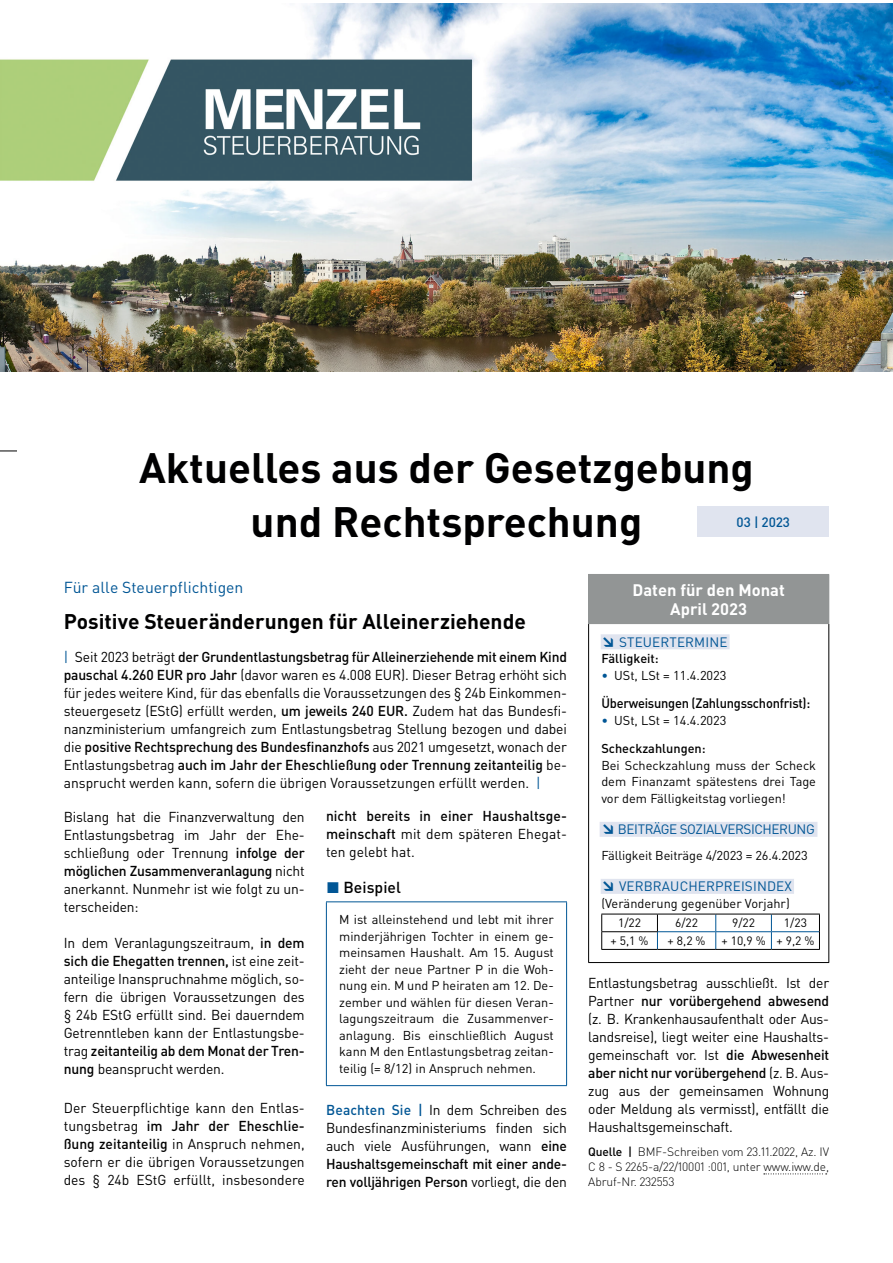
<style>
.page{position:relative;width:893px;height:1263px;background:#fff}
.page>*{position:absolute;margin:0;border:0;box-sizing:border-box;transform-origin:0 0}
.t1{font:700 42px/54px "DIN Pro";color:#000001;text-align:center}
.t2{font:700 21px "DIN Pro";letter-spacing:-.005em;color:#000001}
.t3{font:700 16.5px/19.5px "DIN Pro";color:#fff;text-align:center}
.t4{font:15.75px "DIN Pro";color:#015695}
.t5{font:500 15.75px "DIN Pro";letter-spacing:.005em;color:#000001}
.t6{font:14.25px/18px "DIN Pro";letter-spacing:-.01em;color:#000001;text-align:justify}
.t7{font:500 14.25px/18px "DIN Pro";letter-spacing:.005em;color:#000001;text-align:justify}
.t8{font:13.5px "DIN Pro";letter-spacing:.01em;color:#015695}
.t9{font:500 13.5px "DIN Pro";letter-spacing:-.015em;color:#000001;scale:.95 1}
.t10{font:13.5px "DIN Pro";letter-spacing:-.03em;color:#015695}
.t11{font:500 13.5px "DIN Pro";color:#015695}
.t12{font:12.75px/16.5px "DIN Pro";color:#000001;text-align:justify}
.t13{font:500 12.75px "DIN Pro";color:#000001}
.t14{font:300 12px/15px "DIN Pro";letter-spacing:-.01em;color:#000001;text-align:justify}
.t15{font:12px "DIN Pro";color:#000001}
.s1{color:#015695}
.s2{font-weight:500}
.s3{font-weight:400}
.s4{font-weight:500;color:#015695}
.s5{font-weight:900}
</style>
<div class="page">
<svg style="left:0;top:451px;width:17px;height:1px"></svg>
<div style="left:697px;top:506px;width:132px;height:31px;background:#e0e4ef"></div>
<div style="left:589px;top:574px;width:240px;height:50px;background:#929595"></div>
<hr style="left:588px;top:624px;width:1px;height:338px;background:#000001">
<hr style="left:828px;top:624px;width:1px;height:338px;background:#000001">
<hr style="left:588px;top:962px;width:241px;height:1px;background:#000001">
<hr style="left:588px;top:574px;width:241px;height:1px;background:#929595">
<hr style="left:588px;top:575px;width:1px;height:48px;background:#929595">
<hr style="left:588px;top:623px;width:241px;height:1px;background:#929595">
<div style="left:601px;top:634px;width:129px;height:15px;background:#e0e4ef"></div>
<div style="left:600px;top:822px;width:217px;height:15px;background:#e0e4ef"></div>
<div style="left:601px;top:879px;width:193px;height:15px;background:#e0e4ef"></div>
<hr style="left:601px;top:949px;width:56px;height:1px;background:#000001">
<hr style="left:657px;top:949px;width:59px;height:1px;background:#000001">
<hr style="left:716px;top:949px;width:55px;height:1px;background:#000001">
<hr style="left:771px;top:949px;width:49px;height:1px;background:#000001">
<svg style="left:601px;top:914px;width:219px;height:35px"></svg>
<hr style="left:601px;top:931px;width:57px;height:1px;background:#000001">
<hr style="left:326px;top:901px;width:241px;height:1px;background:#015695">
<hr style="left:326px;top:902px;width:1px;height:183px;background:#015695">
<hr style="left:566px;top:902px;width:1px;height:183px;background:#015695">
<hr style="left:326px;top:1085px;width:241px;height:1px;background:#015695">
<svg style="left:764px;top:1173px;width:63px;height:1px"></svg>
<img style="left:0;top:3px;width:893px;height:368px">
<h1 class="t1" style="left:139px;top:439px;width:616px">Aktuelles aus der Gesetzgebung und Rechtsprechung</h1>
<p class="t11" style="left:737px;top:513px;width:55px">03 | 2023</p>
<p class="t4" style="left:64px;top:577px;width:181px">Für alle Steuerpflichtigen</p>
<h2 class="t2" style="left:64px;top:607px;width:464px">Positive Steueränderungen für Alleinerziehende</h2>
<p class="t6" style="left:64px;top:648px;width:505px"><span class="s1">|</span> Seit 2023 beträgt <span class="s2">der Grundentlastungsbetrag für Alleinerziehende mit einem Kind pauschal 4.260 EUR pro Jahr</span> (davor waren es 4.008 EUR). Dieser Betrag erhöht sich für jedes weitere Kind, für das ebenfalls die Voraussetzungen des § 24b Einkommen&shy;steuergesetz (EStG) erfüllt werden, <span class="s2">um jeweils 240 EUR.</span> Zudem hat das Bundesfi&shy;nanzministerium umfangreich zum Entlastungsbetrag Stellung bezogen und dabei die <span class="s2">positive Rechtsprechung des Bundesfinanzhofs</span> aus 2021 umgesetzt, wonach der Entlastungsbetrag <span class="s2">auch im Jahr der Eheschließung oder Trennung zeitanteilig</span> be&shy;ansprucht werden kann, sofern die übrigen Voraussetzungen erfüllt werden. <span class="s1">|</span></p>
<p class="t6" style="left:64px;top:807px;width:242px">Bislang hat die Finanzverwaltung den Entlastungsbetrag im Jahr der Ehe&shy;schließung oder Trennung <span class="s2">infolge der möglichen Zusammenveranlagung</span> nicht anerkannt. Nunmehr ist wie folgt zu un&shy;terscheiden:</p>
<p class="t6" style="left:64px;top:933px;width:242px">In dem Veranlagungszeitraum, <span class="s2">in dem sich die Ehegatten trennen,</span> ist eine zeit&shy;anteilige Inanspruchnahme möglich, so&shy;fern die übrigen Voraussetzungen des § 24b EStG erfüllt sind. Bei dauerndem Getrenntleben kann der Entlastungsbe&shy;trag <span class="s2">zeitanteilig ab dem Monat der Tren&shy;nung</span> beansprucht werden.</p>
<p class="t6" style="left:64px;top:1098px;width:242px">Der Steuerpflichtige kann den Entlas&shy;tungsbetrag <span class="s2">im Jahr der Eheschlie&shy;ßung zeitanteilig</span> in Anspruch nehmen, sofern er die übrigen Voraussetzungen des § 24b EStG erfüllt, insbesondere</p>
<p class="t7" style="left:326px;top:806px;width:242px">nicht bereits in einer Haushaltsge&shy;meinschaft <span class="s3">mit dem späteren Ehegat&shy;ten gelebt hat.</span></p>
<p class="t5" style="left:326px;top:877px;width:76px"><span class="s1">◼</span> Beispiel</p>
<p class="t12" style="left:339px;top:911px;width:216px">M ist alleinstehend und lebt mit ihrer minderjährigen Tochter in einem ge&shy;meinsamen Haushalt. Am 15. August zieht der neue Partner P in die Woh&shy;nung ein. M und P heiraten am 12. De&shy;zember und wählen für diesen Veran&shy;lagungszeitraum die Zusammenver&shy;anlagung. Bis einschließlich August kann M den Entlastungsbetrag zeitan&shy;teilig (= 8/12) in Anspruch nehmen.</p>
<p class="t6" style="left:326px;top:1100px;width:242px"><span class="s4">Beachten Sie |</span> In dem Schreiben des Bundesfinanzministeriums finden sich auch viele Ausführungen, wann <span class="s2">eine Haushaltsgemeinschaft mit einer ande&shy;ren volljährigen Person</span> vorliegt, die den</p>
<p class="t3" style="left:633px;top:579px;width:154px">Daten für den Monat<br>April 2023</p>
<p class="t8" style="left:601px;top:633px;width:128px"><span class="s5">↘</span> STEUERTERMINE</p>
<p class="t13" style="left:601px;top:650px;width:59px">Fälligkeit:</p>
<p class="t12" style="left:601px;top:666px;width:127px"><span class="s1">•</span> USt, LSt = 11.4.2023</p>
<p class="t9" style="left:601px;top:694px;width:221px">Überweisungen (Zahlungsschonfrist):</p>
<p class="t12" style="left:601px;top:711px;width:127px"><span class="s1">•</span> USt, LSt = 14.4.2023</p>
<p class="t13" style="left:601px;top:740px;width:106px">Scheckzahlungen:</p>
<p class="t12" style="left:601px;top:756px;width:216px">Bei Scheckzahlung muss der Scheck dem Finanzamt spätestens drei Tage vor dem Fälligkeitstag vorliegen!</p>
<p class="t10" style="left:601px;top:820px;width:215px"><span class="s5">↘</span> BEITRÄGE SOZIALVERSICHERUNG</p>
<p class="t12" style="left:601px;top:846px;width:208px">Fälligkeit Beiträge 4/2023 = 26.4.2023</p>
<p class="t8" style="left:601px;top:877px;width:192px"><span class="s5">↘</span> VERBRAUCHERPREISINDEX</p>
<p class="t12" style="left:601px;top:894px;width:190px">(Veränderung gegenüber Vorjahr)</p>
<p class="t15" style="left:618px;top:915px;width:25px">1/22</p>
<p class="t15" style="left:675px;top:915px;width:25px">6/22</p>
<p class="t15" style="left:732px;top:915px;width:25px">9/22</p>
<p class="t15" style="left:784px;top:915px;width:25px">1/23</p>
<p class="t15" style="left:611px;top:933px;width:39px">+ 5,1 %</p>
<p class="t15" style="left:668px;top:933px;width:39px">+ 8,2 %</p>
<p class="t15" style="left:721px;top:933px;width:94px">+ 10,9 % + 9,2 %</p>
<p class="t6" style="left:588px;top:973px;width:242px">Entlastungsbetrag ausschließt. Ist der Partner <span class="s2">nur vorübergehend abwesend </span>(z. B. Krankenhausaufenthalt oder Aus&shy;landsreise), liegt weiter eine Haushalts&shy;gemeinschaft vor. Ist <span class="s2">die Abwesenheit aber nicht nur vorübergehend</span> (z. B. Aus&shy;zug aus der gemeinsamen Wohnung oder Meldung als vermisst), entfällt die Haushaltsgemeinschaft.</p>
<p class="t14" style="left:588px;top:1143px;width:242px"><span class="s2">Quelle |</span> BMF-Schreiben vom 23.11.2022, Az. IV C 8 - S 2265-a/22/10001 :001, unter www.iww.de, Abruf-Nr. 232553</p>
</div>
